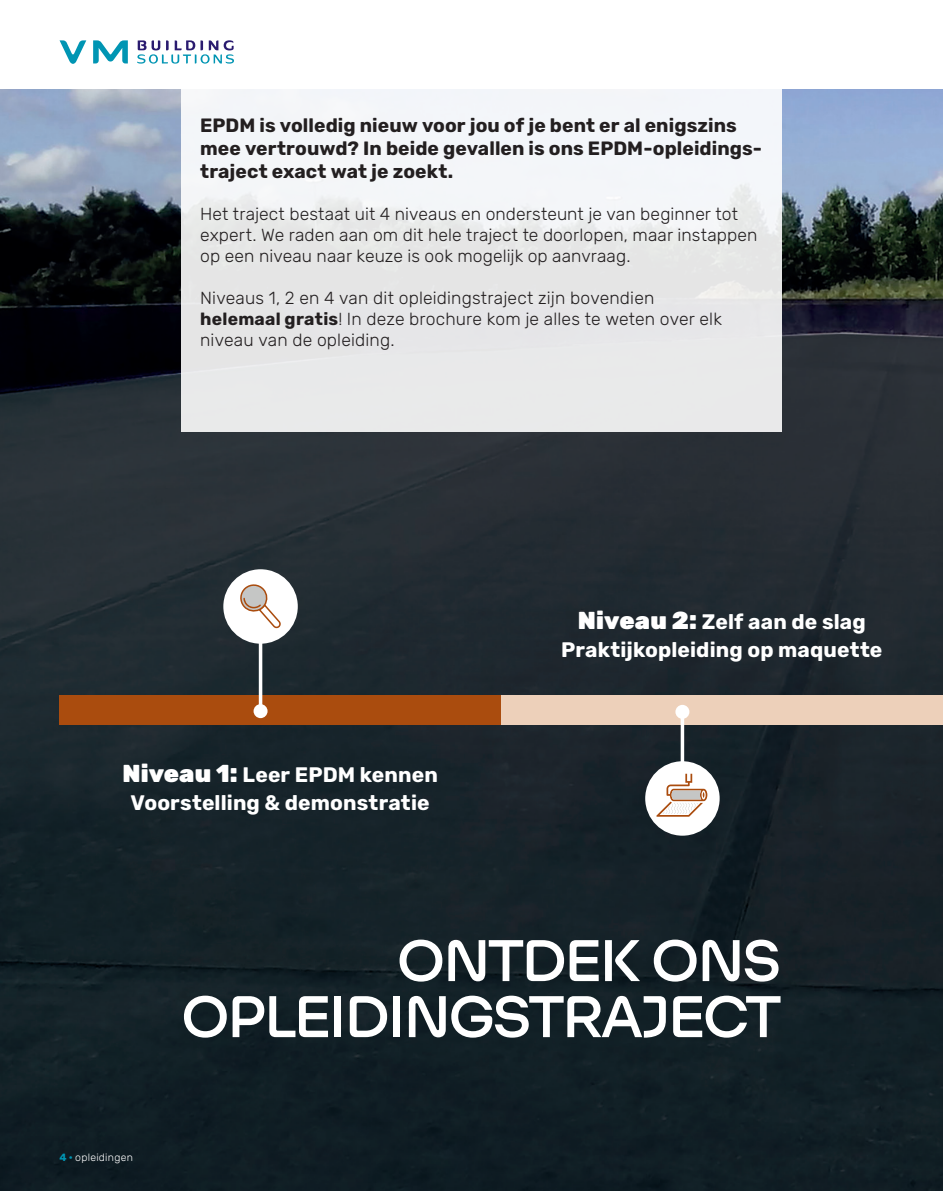
<style>
.page{position:relative;width:943px;height:1191px;background:#fff}
.page>*{position:absolute;margin:0;border:0;box-sizing:border-box;transform-origin:0 0}
.t1{font:700 52.5px/56px "Ulm Grotesk";letter-spacing:-.05em;color:#fff;text-align:right}
.t2{font:700 21px/28px "Rubik";letter-spacing:.005em;color:#fff;text-align:center}
.t3{font:700 19.25px/23.1px "Rubik";letter-spacing:.005em;color:#231f20}
.t4{font:300 17.5px/21px "Rubik";letter-spacing:.005em;color:#231f20}
.t5{font:300 10.5px "Rubik";letter-spacing:.025em;color:#fff}
.s1{font-weight:700}
.s2{font-weight:900;font-size:24.5px}
.s3{font-weight:700;color:#0095b3}
</style>
<div class="page">
<img style="left:0;top:89px;width:943px;height:1102px">
<div style="left:60px;top:695px;width:441px;height:30px;background:#aa4c0e"></div>
<div style="left:501px;top:695px;width:442px;height:30px;background:#edd0ba"></div>
<div style="left:645px;top:761px;width:74px;height:74px;background:#fff;border-radius:50%"></div>
<hr style="left:259px;top:619px;width:3px;height:92px;background:#fff">
<div style="left:253px;top:704px;width:14px;height:14px;background:#fff;border-radius:50%"></div>
<svg style="left:680px;top:719px;width:4px;height:43px"></svg>
<div style="left:675px;top:705px;width:14px;height:14px;background:#fff;border-radius:50%"></div>
<div style="left:181px;top:0;width:600px;height:432px;background:linear-gradient(to bottom,#feffff,#e1e2e3)"></div>
<div style="left:223px;top:569px;width:75px;height:74px;background:#fff;border-radius:50%"></div>
<svg style="left:240px;top:584px;width:41px;height:45px"></svg>
<svg style="left:656px;top:773px;width:51px;height:43px"></svg>
<svg style="left:137px;top:40px;width:97px;height:24px"></svg>
<svg style="left:60px;top:40px;width:68px;height:24px"></svg>
<p class="t3" style="left:200px;top:114px;width:563px">EPDM is volledig nieuw voor jou of je bent er al enigszins mee vertrouwd? In beide gevallen is ons EPDM-opleidings&shy;traject exact wat je zoekt.</p>
<p class="t4" style="left:200px;top:204px;width:559px">Het traject bestaat uit 4 niveaus en ondersteunt je van beginner tot expert. We raden aan om dit hele traject te doorlopen, maar instappen op een niveau naar keuze is ook mogelijk op aanvraag.</p>
<p class="t4" style="left:200px;top:288px;width:523px">Niveaus 1, 2 en 4 van dit opleidingstraject zijn bovendien <span class="s1">helemaal gratis</span>! In deze brochure kom je alles te weten over elk niveau van de opleiding.</p>
<p class="t2" style="left:122px;top:761px;width:317px"><span class="s2">Niveau 1:</span> Leer EPDM kennen<br>Voorstelling &amp; demonstratie</p>
<p class="t2" style="left:561px;top:608px;width:323px"><span class="s2">Niveau 2:</span> Zelf aan de slag<br>Praktijkopleiding op maquette</p>
<p class="t5" style="left:60px;top:1151px;width:75px"><span class="s3">4 •</span> opleidingen</p>
<h1 class="t1" style="left:181px;top:934px;width:601px">ONTDEK ONS<br>OPLEIDINGSTRAJECT</h1>
</div>
